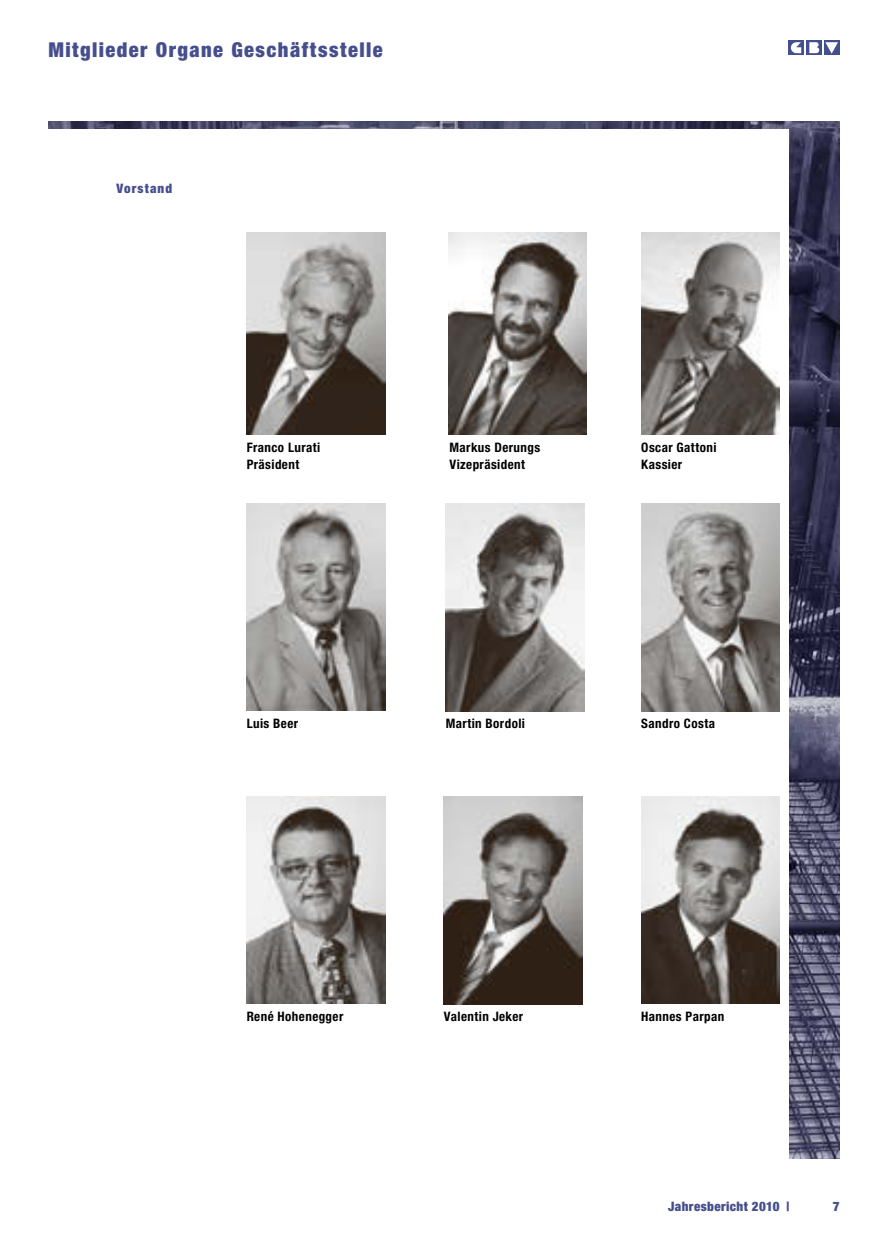
<style>
.page{position:relative;width:888px;height:1258px;background:#fff}
.page>*{position:absolute;margin:0;border:0;box-sizing:border-box;transform-origin:0 0}
.t1{font:900 condensed 20.55px "Helvetica Neue";letter-spacing:.07em;color:#464f8e}
.t2{font:700 condensed 13.05px/17.2px "Helvetica Neue";letter-spacing:.03em;color:#000}
.t3{font:900 condensed 13.05px "Helvetica Neue";letter-spacing:.035em;color:#464f8e}
.t4{font:900 condensed 13.05px "Helvetica Neue";letter-spacing:.085em;color:#464f8e}
</style>
<div class="page">
<img style="left:49px;top:121px;width:790px;height:1038px">
<div style="left:2px;top:129px;width:786px;height:1082px;background:#fff"></div>
<svg style="left:806px;top:40px;width:15px;height:15px"></svg>
<svg style="left:788px;top:40px;width:16px;height:15px"></svg>
<div style="left:824px;top:40px;width:15px;height:15px;background:#464f8e"></div>
<svg style="left:825px;top:42px;width:13px;height:12px"></svg>
<svg style="left:809px;top:42px;width:10px;height:11px"></svg>
<svg style="left:791px;top:42px;width:10px;height:11px"></svg>
<img style="left:247px;top:232px;width:138px;height:203px">
<img style="left:247px;top:504px;width:138px;height:207px">
<img style="left:247px;top:797px;width:138px;height:207px">
<img style="left:641px;top:232px;width:139px;height:203px">
<img style="left:641px;top:503px;width:139px;height:208px">
<img style="left:641px;top:797px;width:139px;height:207px">
<img style="left:445px;top:503px;width:139px;height:208px">
<img style="left:444px;top:797px;width:139px;height:208px">
<img style="left:448px;top:232px;width:139px;height:203px">
<h1 class="t1" style="left:49px;top:37px;width:336px">Mitglieder Organe Geschäftsstelle</h1>
<p class="t4" style="left:117px;top:180px;width:57px">Vorstand</p>
<p class="t2" style="left:247px;top:438px;width:75px">Franco Lurati<br>Präsident</p>
<p class="t2" style="left:247px;top:714px;width:53px">Luis Beer</p>
<p class="t2" style="left:449px;top:438px;width:92px">Markus Derungs<br>Vizepräsident</p>
<p class="t2" style="left:446px;top:714px;width:81px">Martin Bordoli</p>
<p class="t2" style="left:641px;top:438px;width:77px">Oscar Gattoni<br>Kassier</p>
<p class="t2" style="left:641px;top:714px;width:75px">Sandro Costa</p>
<p class="t2" style="left:247px;top:1008px;width:98px">René Hohenegger</p>
<p class="t2" style="left:444px;top:1008px;width:81px">Valentin Jeker</p>
<p class="t2" style="left:641px;top:1008px;width:84px">Hannes Parpan</p>
<p class="t3" style="left:668px;top:1198px;width:123px">Jahresbericht 2010 |</p>
<p class="t3" style="left:833px;top:1198px;width:8px">7</p>
</div>
